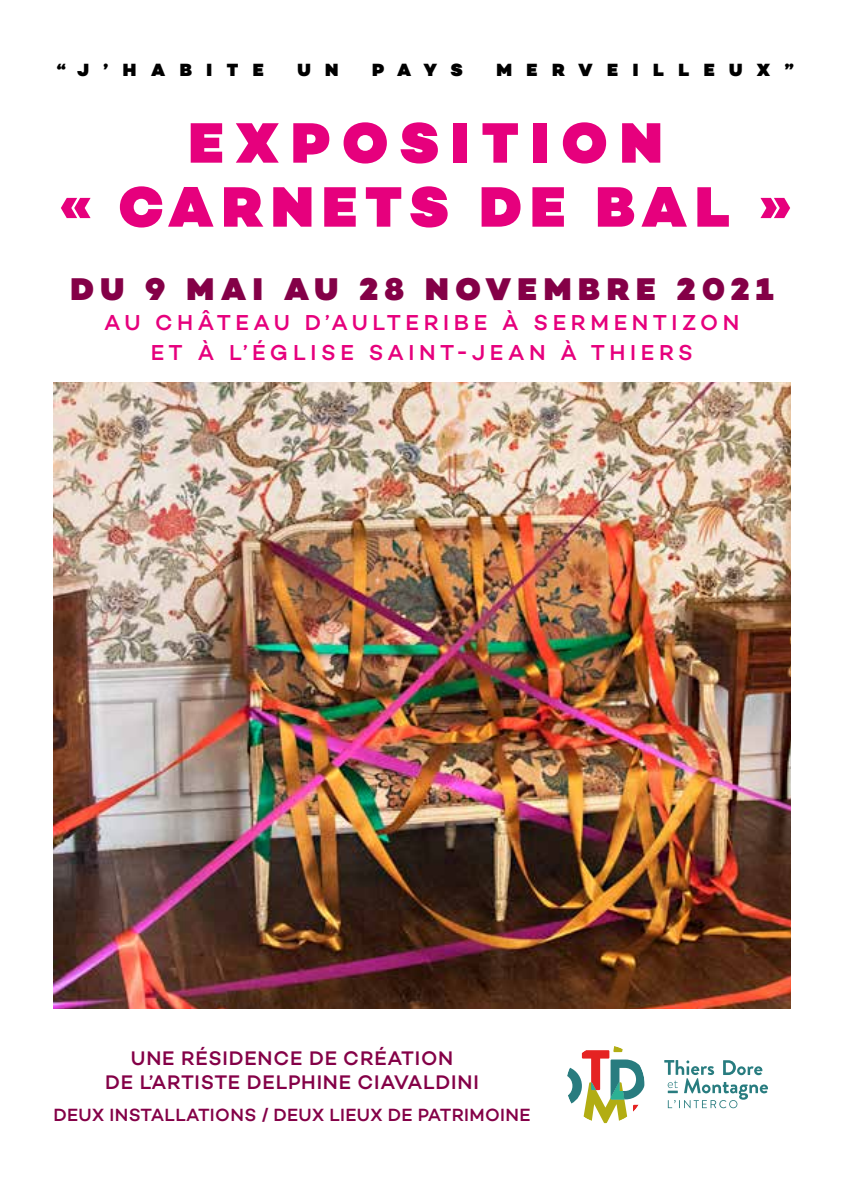
<style>
.page{position:relative;width:851px;height:1191px;background:#fff}
.page>*{position:absolute;margin:0;border:0;box-sizing:border-box;transform-origin:0 0}
.t1{font:900 58px/64px "Campton";letter-spacing:.165em;color:#e6007d;text-align:center}
.t2{font:900 32px "Campton";letter-spacing:.21em;color:#840047}
.t3{font:500 22px/30px "Campton";letter-spacing:.21em;color:#e6007d;text-align:center}
.t4{font:500 20px/24px "Campton";letter-spacing:.04em;color:#840047;text-align:center}
.t5{font:500 18px "Campton";letter-spacing:.02em;color:#840047}
.t6{font:900 18px "Campton";letter-spacing:.81em;color:#000}
</style>
<div class="page">
<img style="left:53px;top:382px;width:737px;height:626px">
<svg style="left:567px;top:1046px;width:77px;height:77px"></svg>
<svg style="left:664px;top:1060px;width:103px;height:48px"></svg>
<p class="t6" style="left:57px;top:58px;width:209px">“J’HABITE</p>
<p class="t6" style="left:297px;top:58px;width:43px">U N</p>
<p class="t6" style="left:372px;top:58px;width:92px">PAYS</p>
<p class="t6" style="left:496px;top:58px;width:299px">MERVEILLEUX”</p>
<h1 class="t1" style="left:60px;top:112px;width:732px">EXPOSITION<br>« CARNETS DE BAL »</h1>
<h2 class="t2" style="left:70px;top:269px;width:704px">DU 9 MAI AU 28 NOVEMBRE 2021</h2>
<p class="t3" style="left:104px;top:307px;width:636px">AU CHÂTEAU D’AULTERIBE À SERMENTIZON<br>ET À L’ÉGLISE SAINT-JEAN À THIERS</p>
<p class="t4" style="left:105px;top:1046px;width:375px">UNE RÉSIDENCE DE CRÉATION<br>DE L’ARTISTE DELPHINE CIAVALDINI</p>
<p class="t5" style="left:54px;top:1103px;width:478px">DEUX INSTALLATIONS / DEUX LIEUX DE PATRIMOINE</p>
</div>
